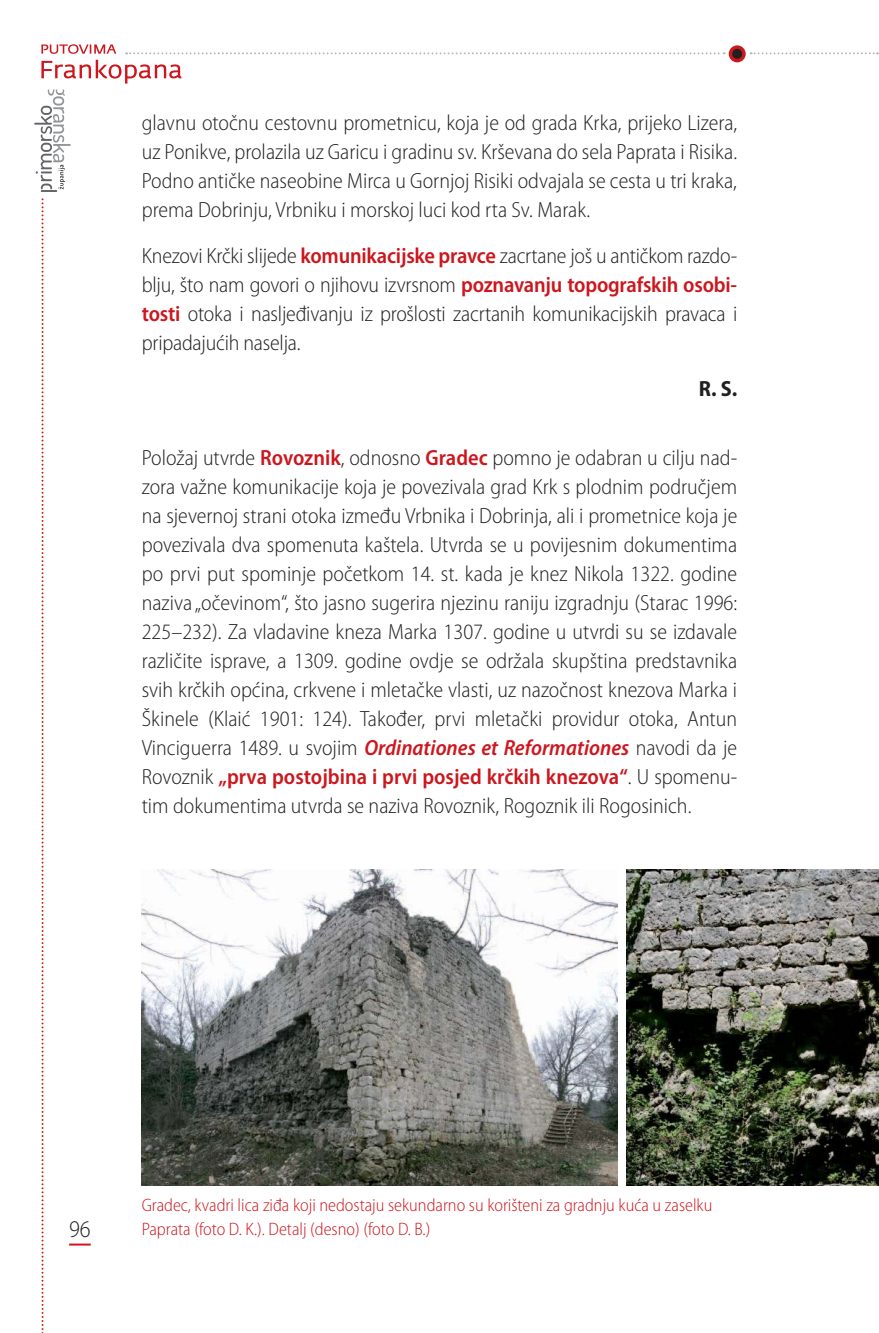
<style>
.page{position:relative;width:879px;height:1333px;background:#fff}
.page>*{position:absolute;margin:0;border:0;box-sizing:border-box;transform-origin:0 0}
.t1{font:300 semi-condensed 24px "Myriad Pro";color:#221f1f}
.t2{font:300 semi-condensed 22px/29px "Myriad Pro";color:#221f1f;text-align:justify}
.t3{font:700 semi-condensed 22px "Myriad Pro";color:#221f1f}
.t4{font:300 semi-condensed 18px/24px "Myriad Pro";color:#cd171e}
.s1{font-weight:600;color:#cd171e}
.s2{font-weight:600;font-style:italic;color:#cd171e}
</style>
<div class="page">
<hr style="left:69px;top:1243px;width:22px;height:2px;background:#cd171e">
<svg style="left:750px;top:52px;width:128px;height:2px"></svg>
<svg style="left:729px;top:45px;width:17px;height:17px"></svg>
<div style="left:732px;top:49px;width:10px;height:10px;background:#221f1f;border-radius:50%"></div>
<svg style="left:126px;top:52px;width:599px;height:2px"></svg>
<svg style="left:41px;top:44px;width:75px;height:10px"></svg>
<svg style="left:41px;top:60px;width:140px;height:24px"></svg>
<svg style="left:34px;top:90px;width:37px;height:1243px"></svg>
<img style="left:142px;top:869px;width:475px;height:316px">
<img style="left:627px;top:869px;width:252px;height:316px">
<p class="t2" style="left:142px;top:109px;width:597px">glavnu otočnu cestovnu prometnicu, koja je od grada Krka, prijeko Lizera, uz Ponikve, prolazila uz Garicu i gradinu sv. Krševana do sela Paprata i Risika.<br>Podno antičke naseobine Mirca u Gornjoj Risiki odvajala se cesta u tri kraka, prema Dobrinju, Vrbniku i morskoj luci kod rta Sv. Marak.</p>
<p class="t2" style="left:142px;top:242px;width:597px">Knezovi Krčki slijede <span class="s1">komunikacijske pravce</span> zacrtane još u antičkom razdo&shy;blju, što nam govori o njihovu izvrsnom <span class="s1">poznavanju topografskih osobi&shy;tosti</span> otoka i nasljeđivanju iz prošlosti zacrtanih komunikacijskih pravaca i pripadajućih naselja.</p>
<p class="t3" style="left:699px;top:375px;width:40px">R. S.</p>
<p class="t2" style="left:142px;top:443px;width:597px">Položaj utvrde <span class="s1">Rovoznik</span>, odnosno <span class="s1">Gradec</span> pomno je odabran u cilju nad&shy;zora važne komunikacije koja je povezivala grad Krk s plodnim područjem na sjevernoj strani otoka između Vrbnika i Dobrinja, ali i prometnice koja je povezivala dva spomenuta kaštela. Utvrda se u povijesnim dokumentima po prvi put spominje početkom 14. st. kada je knez Nikola 1322. godine naziva „očevinom“, što jasno sugerira njezinu raniju izgradnju (Starac 1996:<br>225–232). Za vladavine kneza Marka 1307. godine u utvrdi su se izdavale različite isprave, a 1309. godine ovdje se održala skupština predstavnika svih krčkih općina, crkvene i mletačke vlasti, uz nazočnost knezova Marka i Škinele (Klaić 1901: 124). Također, prvi mletački providur otoka, Antun Vinciguerra 1489. u svojim <span class="s2">Ordinationes et Reformationes</span> navodi da je Rovoznik <span class="s1">„prva postojbina i prvi posjed krčkih knezova“</span>. U spomenu&shy;tim dokumentima utvrda se naziva Rovoznik, Rogoznik ili Rogosinich.</p>
<p class="t1" style="left:69px;top:1216px;width:23px">96</p>
<p class="t4" style="left:142px;top:1193px;width:572px">Gradec, kvadri lica ziđa koji nedostaju sekundarno su korišteni za gradnju kuća u zaselku<br>Paprata (foto D. K.). Detalj (desno) (foto D. B.)</p>
</div>
